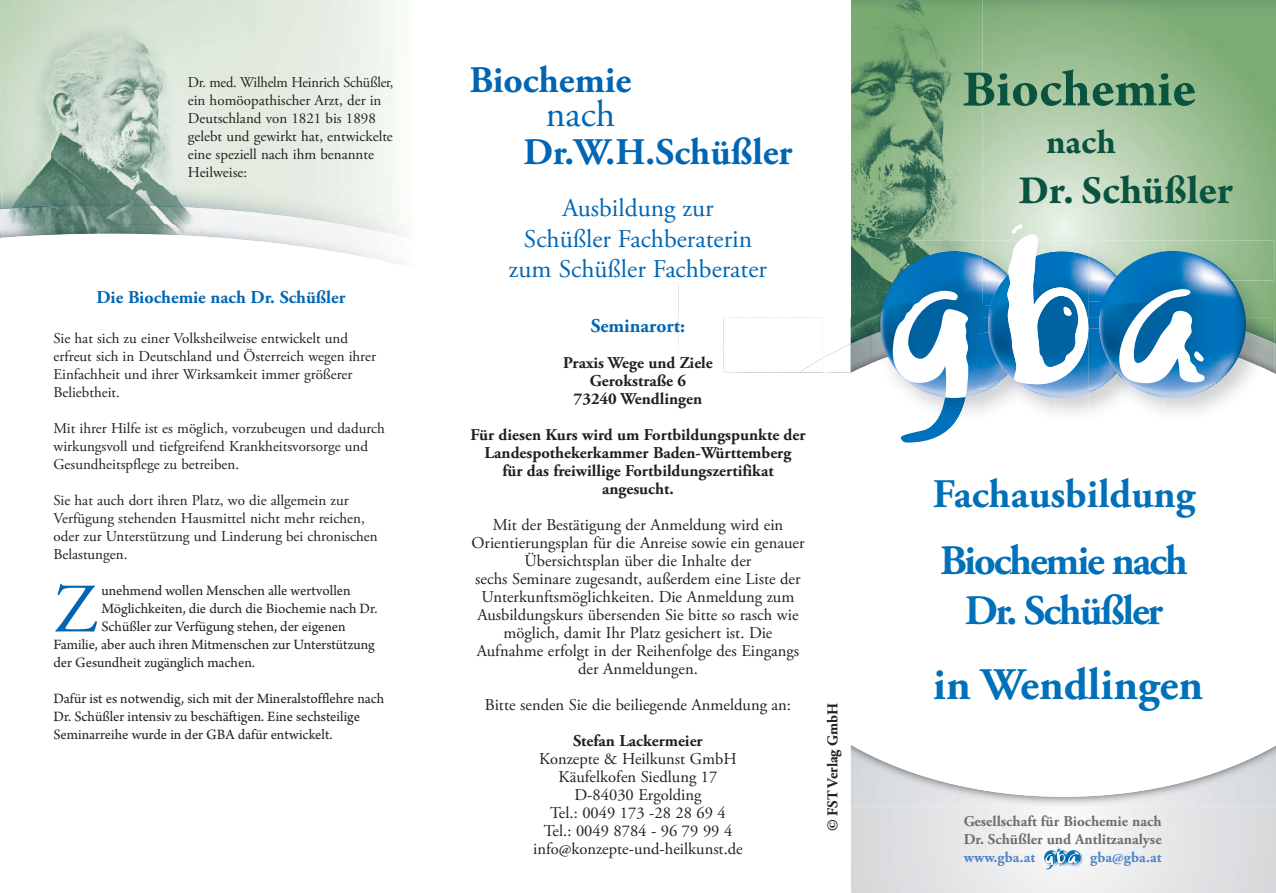
<style>
.page{position:relative;width:1276px;height:893px;background:#fff}
.page>*{position:absolute;margin:0;border:0;box-sizing:border-box;transform-origin:0 0}
.t1{font:69.3px "Adobe Garamond Pro";color:#0066b3}
.t2{font:700 54px "Arno Pro";color:#09533f}
.t3{font:700 45px "Adobe Garamond Pro";color:#0070b9}
.t4{font:700 42px/50.4px "Adobe Garamond Pro";letter-spacing:-.05em;color:#0070b9;text-align:center}
.t5{font:700 42px "Arno Pro";color:#09533f}
.t6{font:700 40.5px "Adobe Garamond Pro";color:#0070b9}
.t7{font:700 37.5px "Adobe Garamond Pro";color:#0066b3}
.t8{font:37.5px "Adobe Garamond Pro";color:#0066b3}
.t9{font:700 36px "Arno Pro";color:#09533f}
.t10{font:25.5px/30.6px "Adobe Garamond Pro";color:#0066b3;text-align:center}
.t11{font:700 19.5px "Adobe Garamond Pro";color:#0066b3}
.t12{font:700 18px "Adobe Garamond Pro";color:#0066b3}
.t13{font:16.5px/18px "Adobe Garamond Pro";color:#231f20;text-align:center}
.t14{font:700 16.5px/18px "Adobe Garamond Pro";color:#231f20;text-align:center}
.t15{font:15px/18px "Adobe Garamond Pro";color:#231f20}
.t16{font:15px/18px "Arno Pro";color:#231f20}
.t17{font:15px/18px "Adobe Garamond Pro";color:#231f20;scale:.96 1}
.t18{font:700 15px/18px "Adobe Garamond Pro";color:#6d6e70}
.t19{font:700 15px "Adobe Garamond Pro";letter-spacing:.005em;color:#5185c4}
.t20{font:700 15px "Adobe Garamond Pro";color:#231f20}
</style>
<div class="page">
<img style="left:851px;top:0;width:131px;height:318px">
<img style="left:1274px;top:280px;width:2px;height:47px">
<img style="left:850px;top:280px;width:20px;height:47px">
<div style="left:963px;top:851px;width:186px;height:15px;background:#eeeff0"></div>
<svg style="left:850px;top:745px;width:426px;height:52px"></svg>
<img style="left:870px;top:240px;width:10px;height:40px">
<img style="left:870px;top:318px;width:10px;height:13px">
<img style="left:870px;top:331px;width:10px;height:26px">
<img style="left:870px;top:357px;width:10px;height:7px">
<img style="left:1246px;top:318px;width:28px;height:23px">
<img style="left:1246px;top:341px;width:28px;height:39px">
<svg style="left:880px;top:224px;width:366px;height:219px"></svg>
<img style="left:0;top:208px;width:339px;height:16px">
<img style="left:2px;top:15px;width:198px;height:170px">
<img style="left:2px;top:185px;width:99px;height:20px">
<img style="left:101px;top:185px;width:49px;height:20px">
<img style="left:150px;top:185px;width:50px;height:20px">
<img style="left:2px;top:205px;width:198px;height:19px">
<img style="left:339px;top:224px;width:77px;height:10px">
<img style="left:2px;top:224px;width:50px;height:10px">
<img style="left:52px;top:224px;width:98px;height:10px">
<img style="left:150px;top:224px;width:50px;height:10px">
<svg style="left:0;top:234px;width:412px;height:33px"></svg>
<img style="left:678px;top:319px;width:1px;height:34px">
<img style="left:724px;top:372px;width:55px;height:1px">
<img style="left:723px;top:318px;width:100px;height:26px">
<img style="left:723px;top:344px;width:1px;height:28px">
<img style="left:823px;top:344px;width:27px;height:14px">
<img style="left:779px;top:372px;width:43px;height:1px">
<img style="left:800px;top:358px;width:22px;height:14px">
<svg style="left:822px;top:358px;width:29px;height:15px"></svg>
<img style="left:1043px;top:851px;width:1px;height:15px">
<img style="left:1080px;top:851px;width:2px;height:15px">
<svg style="left:1044px;top:847px;width:36px;height:22px"></svg>
<h3 class="t7" style="left:469px;top:65px;width:163px">Biochemie</h3>
<h3 class="t8" style="left:546px;top:96px;width:71px">nach</h3>
<h3 class="t7" style="left:523px;top:137px;width:270px">Dr.W.H.Schüßler</h3>
<h3 class="t10" style="left:509px;top:194px;width:259px">Ausbildung zur<br>Schüßler Fachberaterin zum Schüßler Fachberater</h3>
<p class="t17" style="left:188px;top:74px;width:216px">Dr. med. Wilhelm Heinrich Schüßler, ein homöopathischer Arzt, der in<br>Deutschland von 1821 bis 1898 gelebt und gewirkt hat, entwickelte eine speziell nach ihm be nannte<br>Heilweise:</p>
<h2 class="t2" style="left:962px;top:55px;width:235px">Biochemie</h2>
<h3 class="t9" style="left:1046px;top:119px;width:71px">nach</h3>
<h3 class="t5" style="left:1019px;top:164px;width:215px">Dr. Schüßler</h3>
<p class="t12" style="left:97px;top:290px;width:250px">Die Biochemie nach Dr. Schüßler</p>
<p class="t15" style="left:53px;top:330px;width:324px">Sie hat sich zu einer Volksheilweise entwickelt und erfreut sich in Deutschland und Österreich wegen ihrer Einfachheit und ihrer Wirksamkeit immer größerer Beliebtheit.</p>
<p class="t15" style="left:53px;top:420px;width:333px">Mit ihrer Hilfe ist es möglich, vorzubeugen und dadurch wirkungsvoll und tiefgreifend Krankheitsvorsorge und<br>Gesundheits pflege zu betreiben.</p>
<p class="t15" style="left:53px;top:492px;width:326px">Sie hat auch dort ihren Platz, wo die allgemein zur Verfügung stehenden Hausmittel nicht mehr reichen, oder zur Unterstützung und Linderung bei chronischen Belastungen.</p>
<h1 class="t1" style="left:53px;top:576px;width:46px">Z</h1>
<p class="t16" style="left:101px;top:583px;width:251px">unehmend wollen Menschen alle wertvollen</p>
<p class="t16" style="left:101px;top:601px;width:278px">Möglich keiten, die durch die Biochemie nach Dr.</p>
<p class="t16" style="left:101px;top:619px;width:246px">Schüßler zur Verfügung stehen, der eigenen</p>
<p class="t16" style="left:53px;top:637px;width:323px">Familie, aber auch ihren Mitmen schen zur Unterstützung</p>
<p class="t16" style="left:53px;top:655px;width:203px">der Gesundheit zugänglich machen.</p>
<p class="t16" style="left:53px;top:691px;width:332px">Dafür ist es notwendig, sich mit der Mineral stofflehre nach<br>Dr. Schüßler intensiv zu be schäftigen. Eine sechsteilige<br>Seminarreihe wurde in der GBA dafür entwickelt.</p>
<p class="t11" style="left:591px;top:318px;width:96px">Seminarort:</p>
<p class="t14" style="left:563px;top:355px;width:151px">Praxis Wege und Ziele<br>Gerokstraße 6<br>73240 Wendlingen</p>
<p class="t14" style="left:470px;top:427px;width:337px">Für diesen Kurs wird um Fortbildungspunkte der Landespothekerkammer Baden-Württemberg<br>für das freiwillige Fortbildungszertifikat angesucht.</p>
<p class="t13" style="left:471px;top:516px;width:334px">Mit der Bestätigung der Anmeldung wird ein Orientierungsplan für die Anreise sowie ein genauer Übersichtsplan über die Inhalte der<br>sechs Seminare zugesandt, außerdem eine Liste der Unterkunftsmöglichkeiten. Die Anmeldung zum Ausbildungskurs übersenden Sie bitte so rasch wie möglich, damit Ihr Platz gesichert ist. Die Aufnahme erfolgt in der Reihenfolge des Eingangs der Anmeldungen.</p>
<p class="t13" style="left:485px;top:696px;width:308px">Bitte senden Sie die beiliegende Anmeldung an:</p>
<p class="t14" style="left:573px;top:733px;width:131px">Stefan Lackermeier</p>
<p class="t13" style="left:533px;top:750px;width:211px">Konzepte &amp; Heilkunst GmbH<br>Käufelkofen Siedlung 17<br>D-84030 Ergolding<br>Tel.: 0049 173 -28 28 69 4<br>Tel.: 0049 8784 - 96 79 99 4 info@konzepte-und-heilkunst.de</p>
<p class="t20" style="left:826px;top:831px;width:130px;rotate:-90deg">© FST Verlag GmbH</p>
<h3 class="t6" style="left:933px;top:477px;width:264px">Fachausbildung</h3>
<h3 class="t4" style="left:940px;top:539px;width:249px">Biochemie nach<br>Dr. Schüßler</h3>
<h3 class="t3" style="left:933px;top:666px;width:272px">in Wendlingen</h3>
<p class="t18" style="left:963px;top:813px;width:199px">Gesellschaft für Biochemie nach<br>Dr. Schüßler und Antlitzanalyse</p>
<p class="t19" style="left:963px;top:851px;width:73px">www.gba.at</p>
<p class="t19" style="left:1090px;top:851px;width:73px">gba@gba.at</p>
</div>
